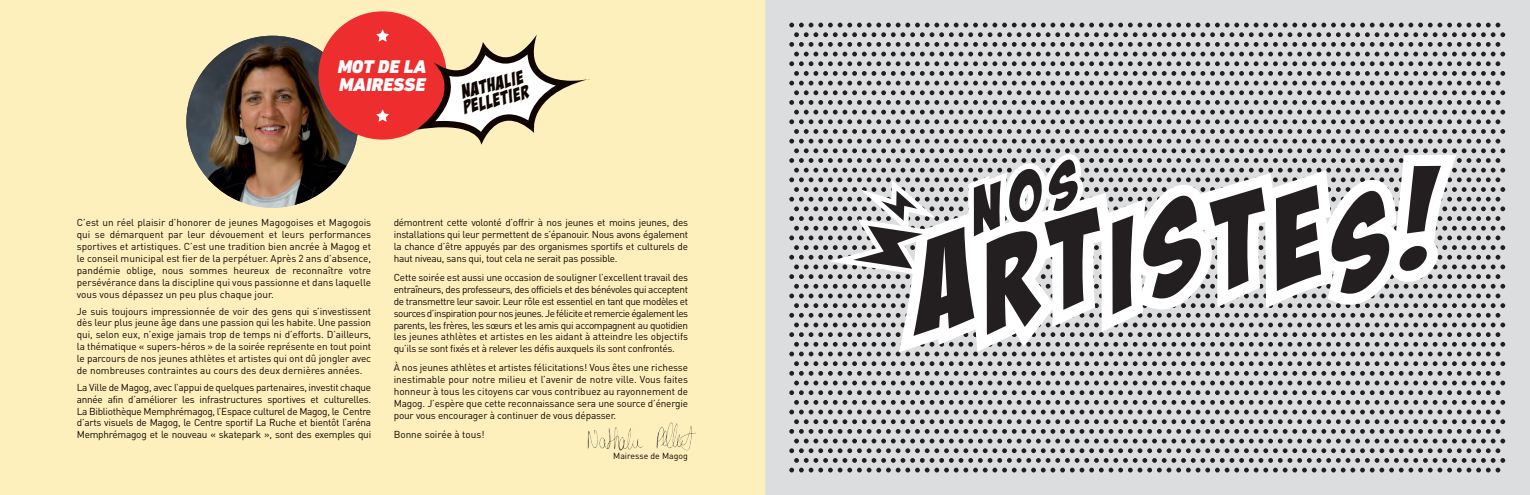
<style>
.page{position:relative;width:1530px;height:495px;background:#fff}
.page>*{position:absolute;margin:0;border:0;box-sizing:border-box;transform-origin:0 0}
.t1{font:18.75px/15.9px "Bada Boom BB";color:#100501}
.t2{font:italic 900 18.75px/18.8px "DIN Next LT Pro";color:#fff}
.t3{font:10px/11.9px "DIN";letter-spacing:-.025em;color:#100501;text-align:justify}
.t4{font:10px "DIN";color:#100501}
.t5{font:8.75px "DIN";color:#100501}
</style>
<div class="page">
<div style="left:0;top:0;width:765px;height:495px;background:#fef0bd"></div>
<img style="left:186px;top:36px;width:172px;height:172px;border-radius:86px">
<img style="left:587px;top:423px;width:108px;height:28px">
<div style="left:318px;top:11px;width:129px;height:129px;background:#ee2d2e;border-radius:50%"></div>
<svg style="left:376px;top:29px;width:13px;height:13px"></svg>
<svg style="left:376px;top:109px;width:13px;height:13px"></svg>
<svg style="left:416px;top:35px;width:172px;height:110px"></svg>
<div style="left:765px;top:0;width:765px;height:495px;background:#dcdddf"></div>
<svg style="left:789px;top:23px;width:716px;height:450px"></svg>
<p class="t2" style="left:338px;top:57px;width:90px">MOT DE LA<br>MAIRESSE</p>
<p class="t1" style="left:458px;top:85px;width:68px;rotate:-14deg">NATHALIE<br>PELLETIER</p>
<p class="t3" style="left:77px;top:217px;width:296px">C’est un réel plaisir d’honorer de jeunes Magogoises et Magogois qui se démarquent par leur dévouement et leurs performances sportives et artistiques. C’est une tradition bien ancrée à Magog et le conseil municipal est fier de la perpétuer. Après 2 ans d’absence, pandémie oblige, nous sommes heureux de reconnaître votre persévérance dans la discipline qui vous passionne et dans laquelle vous vous dépassez un peu plus chaque jour.</p>
<p class="t3" style="left:77px;top:305px;width:296px">Je suis toujours impressionnée de voir des gens qui s’investissent dès leur plus jeune âge dans une passion qui les habite. Une passion qui, selon eux, n’exige jamais trop de temps ni d’efforts. D’ailleurs, la thématique « supers-héros » de la soirée représente en tout point le parcours de nos jeunes athlètes et artistes qui ont dû jongler avec de nombreuses contraintes au cours des deux dernières années.</p>
<p class="t3" style="left:77px;top:381px;width:296px">La Ville de Magog, avec l’appui de quelques partenaires, investit chaque année afin d’améliorer les infrastructures sportives et culturelles.<br>La Bibliothèque Memphrémagog, l’Espace culturel de Magog, le Centre d’arts visuels de Magog, le Centre sportif La Ruche et bientôt l’aréna Memphrémagog et le nouveau « skatepark », sont des exemples qui</p>
<p class="t3" style="left:394px;top:217px;width:296px">démontrent cette volonté d’offrir à nos jeunes et moins jeunes, des installations qui leur permettent de s’épanouir. Nous avons également la chance d’être appuyés par des organismes sportifs et culturels de haut niveau, sans qui, tout cela ne serait pas possible.</p>
<p class="t3" style="left:394px;top:271px;width:296px">Cette soirée est aussi une occasion de souligner l’excellent travail des entraîneurs, des professeurs, des officiels et des bénévoles qui acceptent de transmettre leur savoir. Leur rôle est essentiel en tant que modèles et sources d’inspiration pour nos jeunes. Je félicite et remercie également les parents, les frères, les sœurs et les amis qui accompagnent au quotidien les jeunes athlètes et artistes en les aidant à atteindre les objectifs qu’ils se sont fixés et à relever les défis auxquels ils sont confrontés.</p>
<p class="t3" style="left:394px;top:362px;width:296px">À nos jeunes athlètes et artistes félicitations! Vous êtes une richesse inestimable pour notre milieu et l’avenir de notre ville. Vous faites honneur à tous les citoyens car vous contribuez au rayonnement de Magog. J’espère que cette reconnaissance sera une source d’énergie pour vous encourager à continuer de vous dépasser.</p>
<p class="t4" style="left:394px;top:428px;width:92px">Bonne soirée à tous!</p>
<p class="t5" style="left:613px;top:451px;width:76px">Mairesse de Magog</p>
</div>
